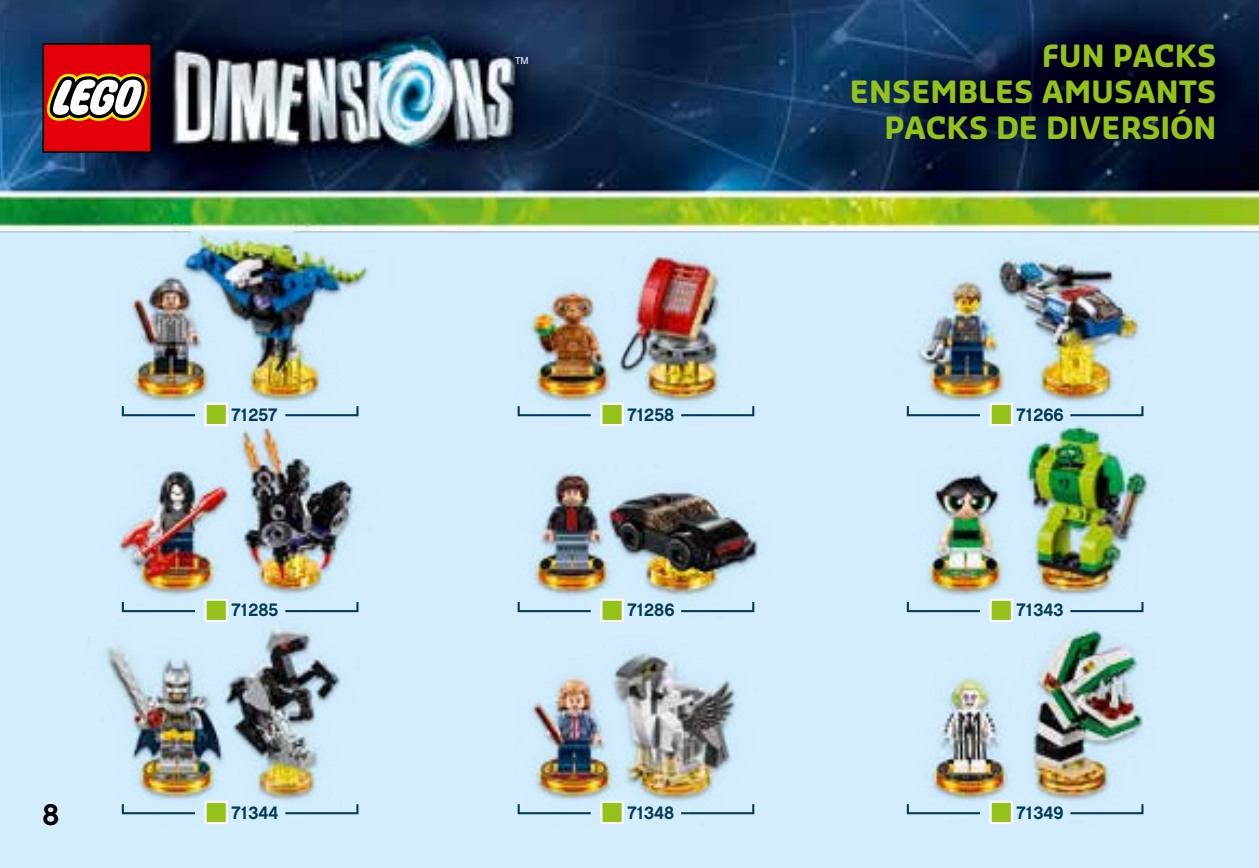
<style>
.page{position:relative;width:1259px;height:868px;background:#fff}
.page>*{position:absolute;margin:0;border:0;box-sizing:border-box;transform-origin:0 0}
.t1{font:700 30px/36px "Sansa Soft Std";color:#94c11a;text-align:right}
.t2{font:700 30px "LEGO Chalet 60";color:#000}
.t3{font:700 18px "LEGO Chalet 60";color:#003b57}
.t4{font:9.9px "LEGO Chalet 60";color:#fff}
</style>
<div class="page">
<img style="left:0;top:0;width:1259px;height:867px">
<svg style="left:283px;top:404px;width:76px;height:13px"></svg>
<svg style="left:121px;top:404px;width:76px;height:13px"></svg>
<svg style="left:203px;top:401px;width:26px;height:26px"></svg>
<svg style="left:679px;top:404px;width:76px;height:13px"></svg>
<svg style="left:516px;top:404px;width:77px;height:13px"></svg>
<svg style="left:599px;top:401px;width:26px;height:26px"></svg>
<svg style="left:1068px;top:404px;width:76px;height:13px"></svg>
<svg style="left:905px;top:404px;width:77px;height:13px"></svg>
<svg style="left:988px;top:401px;width:26px;height:26px"></svg>
<svg style="left:283px;top:600px;width:76px;height:13px"></svg>
<svg style="left:121px;top:600px;width:76px;height:13px"></svg>
<svg style="left:203px;top:597px;width:26px;height:26px"></svg>
<svg style="left:679px;top:600px;width:76px;height:13px"></svg>
<svg style="left:516px;top:600px;width:77px;height:13px"></svg>
<svg style="left:599px;top:597px;width:26px;height:26px"></svg>
<svg style="left:1068px;top:600px;width:76px;height:13px"></svg>
<svg style="left:905px;top:600px;width:77px;height:13px"></svg>
<svg style="left:988px;top:597px;width:26px;height:26px"></svg>
<svg style="left:283px;top:801px;width:76px;height:14px"></svg>
<svg style="left:121px;top:801px;width:76px;height:14px"></svg>
<svg style="left:203px;top:799px;width:26px;height:26px"></svg>
<svg style="left:679px;top:801px;width:76px;height:14px"></svg>
<svg style="left:516px;top:801px;width:77px;height:14px"></svg>
<svg style="left:599px;top:799px;width:26px;height:26px"></svg>
<svg style="left:1068px;top:801px;width:76px;height:14px"></svg>
<svg style="left:905px;top:801px;width:77px;height:14px"></svg>
<svg style="left:988px;top:799px;width:26px;height:26px"></svg>
<svg style="left:43px;top:43px;width:109px;height:110px"></svg>
<h1 class="t2" style="left:43px;top:796px;width:18px">8</h1>
<p class="t4" style="left:515px;top:54px;width:15px">TM</p>
<h1 class="t1" style="left:850px;top:36px;width:368px">FUN PACKS<br>ENSEMBLES AMUSANTS<br>PACKS DE DIVERSIÓN</h1>
<p class="t3" style="left:232px;top:403px;width:47px">71257</p>
<p class="t3" style="left:627px;top:403px;width:48px">71258</p>
<p class="t3" style="left:1016px;top:403px;width:49px">71266</p>
<p class="t3" style="left:232px;top:598px;width:48px">71285</p>
<p class="t3" style="left:627px;top:598px;width:49px">71286</p>
<p class="t3" style="left:1016px;top:598px;width:48px">71343</p>
<p class="t3" style="left:232px;top:800px;width:48px">71344</p>
<p class="t3" style="left:627px;top:800px;width:48px">71348</p>
<p class="t3" style="left:1016px;top:800px;width:48px">71349</p>
</div>
